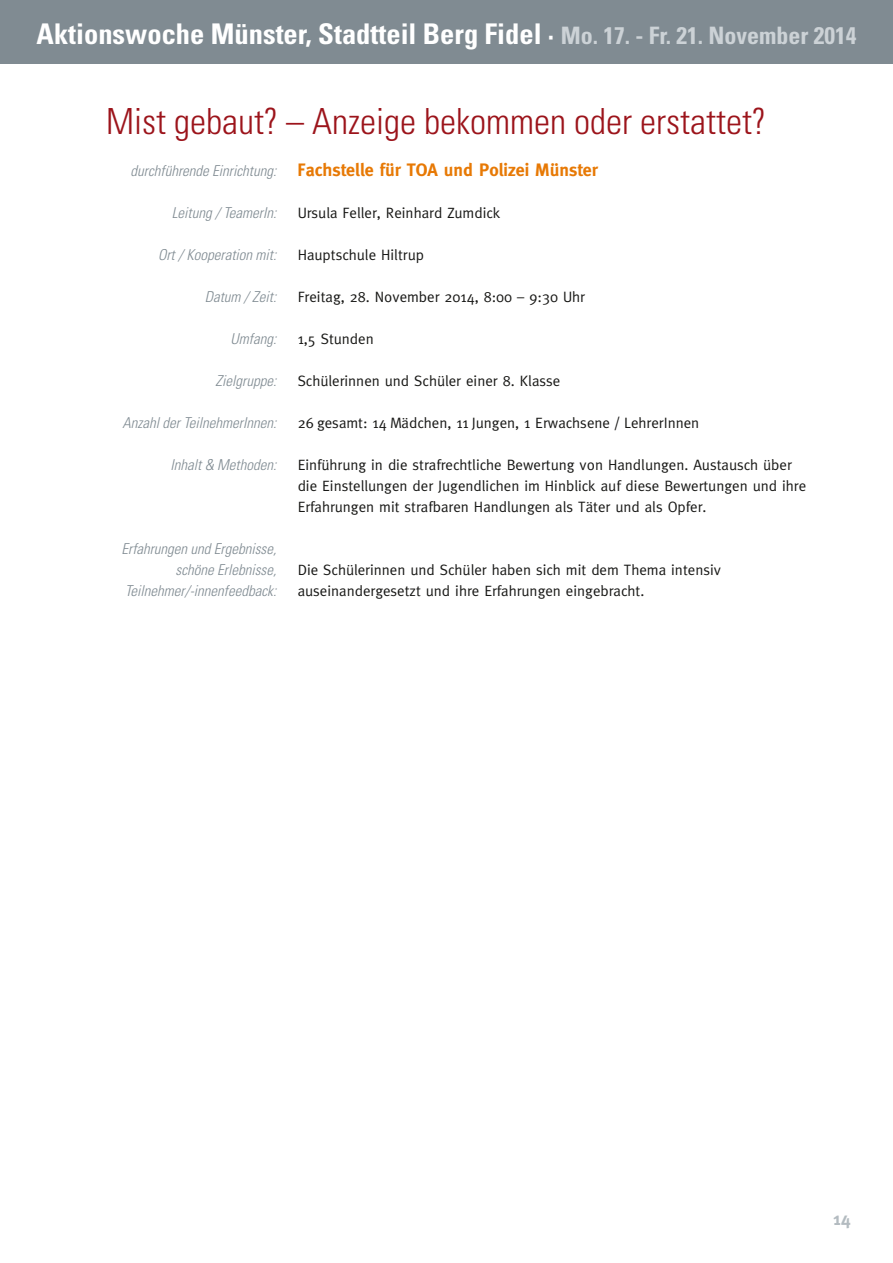
<style>
.page{position:relative;width:893px;height:1263px;background:#fff}
.page>*{position:absolute;margin:0;border:0;box-sizing:border-box;transform-origin:0 0}
.t1{font:300 condensed 36px "Univers";color:#9c141b}
.t2{font:700 condensed 28.5px "Univers";color:#fff}
.t3{font:700 18px "Meta";color:#e77905}
.t4{font:700 18px "Meta";color:#b3bbc0}
.t5{font:15px/21px "Meta";color:#181816}
.t6{font:italic 300 condensed 15px/21px "Univers";color:#808b92;text-align:right}
.s1{font-size:24px;color:#ccd2d6}
.s2{font-family:"Univers";font-weight:300;font-style:italic;font-stretch:condensed;font-size:15px;color:#808b92}
</style>
<div class="page">
<div style="left:0;top:0;width:893px;height:64px;background:#808b92"></div>
<h2 class="t2" style="left:37px;top:16px;width:821px">Aktionswoche Münster, Stadtteil Berg Fidel · <span class="s1">Mo. 17. - Fr. 21. November 2014</span></h2>
<h1 class="t1" style="left:106px;top:100px;width:661px">Mist gebaut? – Anzeige bekommen oder erstattet?</h1>
<p class="t3" style="left:131px;top:160px;width:469px"><span class="s2">durchführende Einrichtung:</span> Fachstelle für TOA und Polizei Münster</p>
<p class="t6" style="left:172px;top:202px;width:106px">Leitung / TeamerIn:</p>
<p class="t5" style="left:298px;top:202px;width:204px">Ursula Feller, Reinhard Zumdick</p>
<p class="t6" style="left:158px;top:244px;width:120px">Ort / Kooperation mit:</p>
<p class="t5" style="left:298px;top:244px;width:128px">Hauptschule Hiltrup</p>
<p class="t6" style="left:205px;top:286px;width:73px">Datum / Zeit:</p>
<p class="t5" style="left:298px;top:286px;width:289px">Freitag, 28. November 2014, 8:00 – 9:30 Uhr</p>
<p class="t6" style="left:231px;top:328px;width:47px">Umfang:</p>
<p class="t5" style="left:298px;top:328px;width:78px">1,5 Stunden</p>
<p class="t6" style="left:216px;top:370px;width:62px">Zielgruppe:</p>
<p class="t5" style="left:298px;top:370px;width:264px">Schülerinnen und Schüler einer 8. Klasse</p>
<p class="t6" style="left:123px;top:412px;width:155px">Anzahl der TeilnehmerInnen:</p>
<p class="t5" style="left:298px;top:412px;width:403px">26 gesamt: 14 Mädchen, 11 Jungen, 1 Erwachsene / LehrerInnen</p>
<p class="t6" style="left:171px;top:454px;width:107px">Inhalt &amp; Methoden:</p>
<p class="t5" style="left:298px;top:454px;width:510px">Einführung in die strafrechtliche Bewertung von Handlungen. Austausch über die Einstellungen der Jugendlichen im Hinblick auf diese Bewertungen und ihre<br>Erfahrungen mit strafbaren Handlungen als Täter und als Opfer.</p>
<p class="t6" style="left:121px;top:538px;width:156px">Erfahrungen und Ergebnisse, schöne Erlebnisse,</p>
<p class="t5" style="left:298px;top:559px;width:425px">Die Schülerinnen und Schüler haben sich mit dem Thema intensiv</p>
<p class="t6" style="left:125px;top:580px;width:153px">Teilnehmer/-innenfeedback:</p>
<p class="t5" style="left:298px;top:580px;width:348px">auseinandergesetzt und ihre Erfahrungen eingebracht.</p>
<p class="t4" style="left:833px;top:1208px;width:19px">14</p>
</div>
